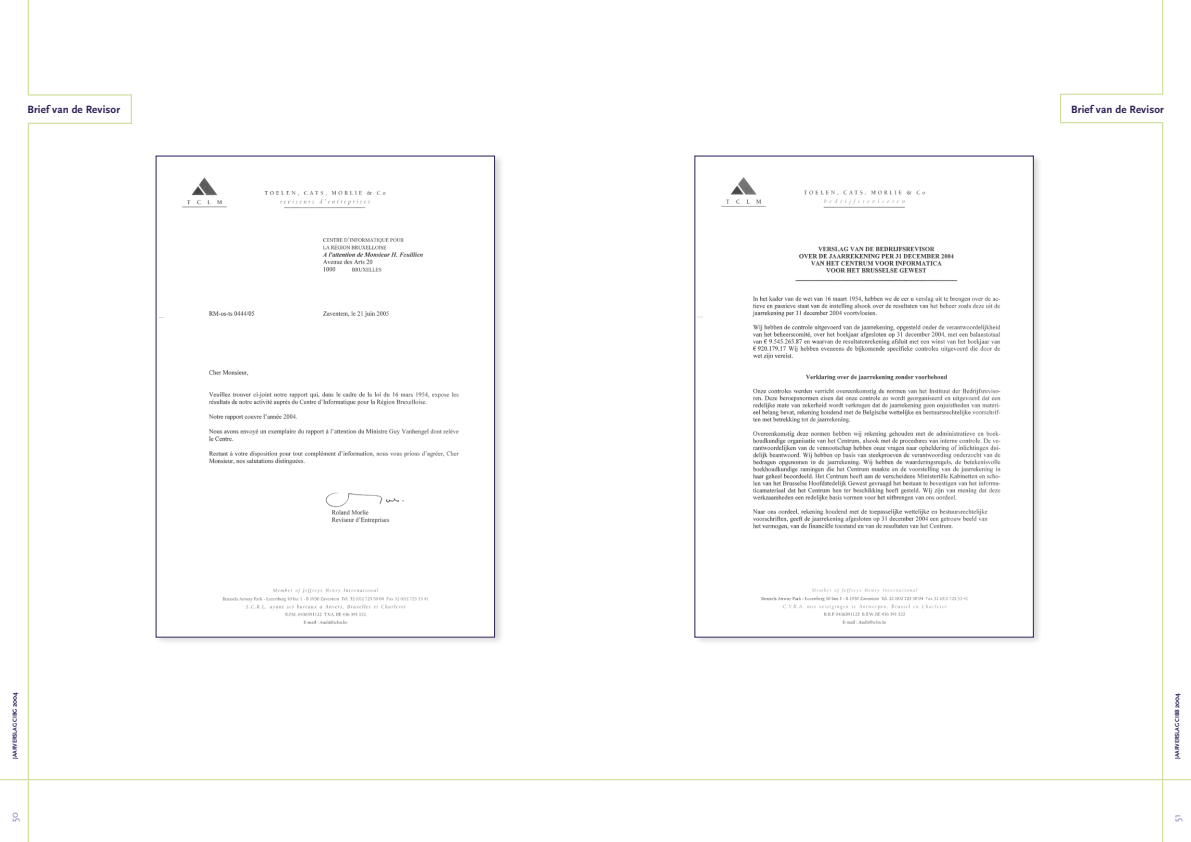
<style>
.page{position:relative;width:1191px;height:842px;background:#fff}
.page>*{position:absolute;margin:0;border:0;box-sizing:border-box;transform-origin:0 0}
.TITRE2{font:700 11px "Scala Sans";letter-spacing:.01em;color:#2e1e56}
.t1{font:10px "Scala Sans";color:#7e7ab2}
.t2{font:700 6px "Scala Sans";letter-spacing:-.01em;color:#2e1e56}
.s1{font-size:7px}
</style>
<div class="page">
<hr style="left:595px;top:779px;width:596px;height:1px;background:#cee09f">
<svg style="left:1059px;top:0;width:104px;height:842px"></svg>
<hr style="left:0;top:779px;width:595px;height:1px;background:#cee09f">
<div style="left:692px;top:152px;width:352px;height:495px;background:#000;opacity:.15"></div>
<img style="left:696px;top:158px;width:335px;height:476px">
<svg style="left:27px;top:0;width:106px;height:842px"></svg>
<div style="left:154px;top:152px;width:351px;height:495px;background:#000;opacity:.15"></div>
<img style="left:158px;top:158px;width:335px;height:476px">
<p class="TITRE2" style="left:27px;top:104px;width:94px">Brief van de Revisor</p>
<p class="t2" style="left:12px;top:759px;width:68px;rotate:-90deg">JAARVERSLAG CIBG <span class="s1">2004</span></p>
<p class="t1" style="left:9px;top:822px;width:11px;rotate:-90deg">50</p>
<p class="TITRE2" style="left:1071px;top:104px;width:94px">Brief van de Revisor</p>
<p class="t2" style="left:1174px;top:759px;width:67px;rotate:-90deg">JAARVERSLAG CIBB <span class="s1">2004</span></p>
<h2 class="t1" style="left:1171px;top:822px;width:9px;rotate:-90deg">51</h2>
</div>
